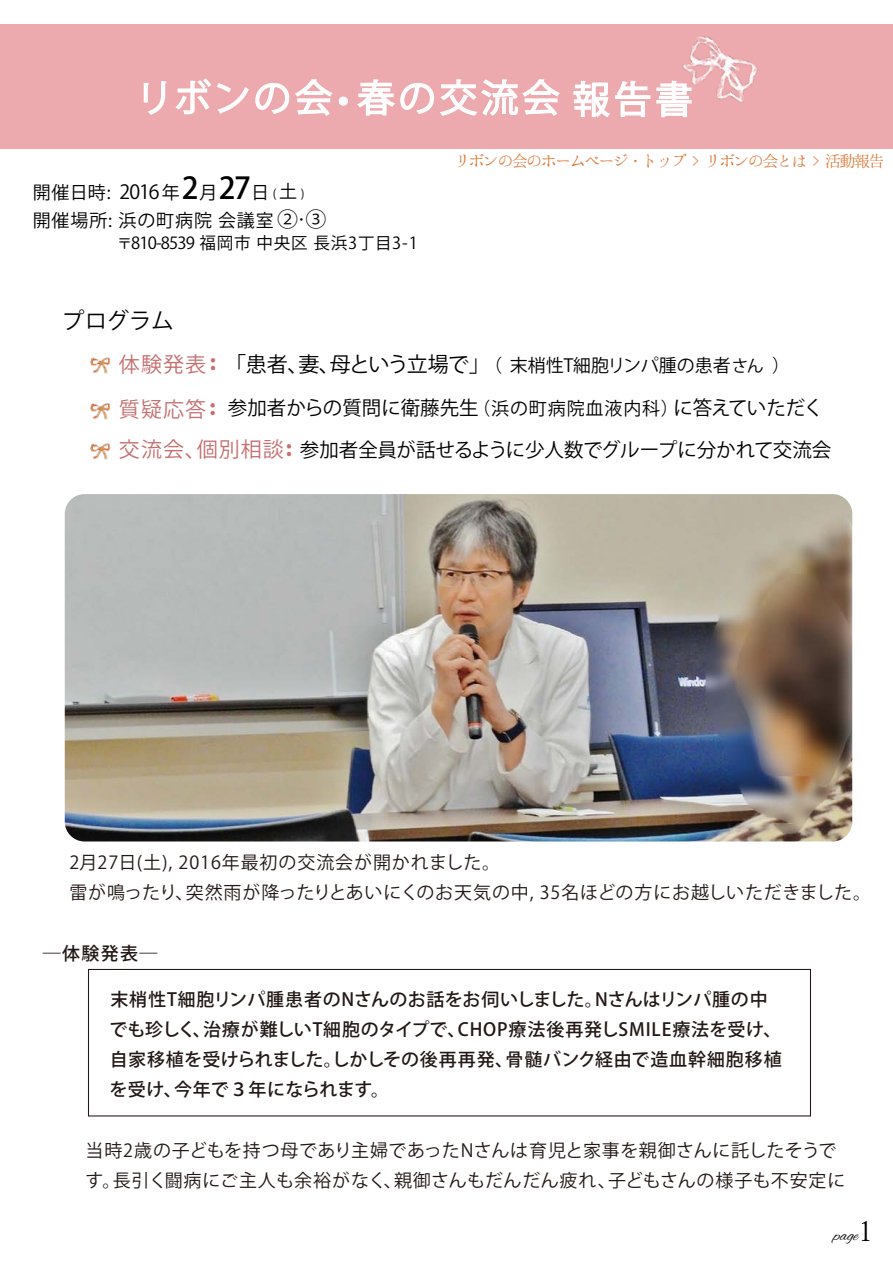
<style>
.page{position:relative;width:893px;height:1263px;background:#fff}
.page>*{position:absolute;margin:0;border:0;box-sizing:border-box;transform-origin:0 0}
.t1{font:37.5px "Koz Go Pr 6 N";letter-spacing:.1em;color:#fff}
.t2{font:300 27.75px "Koz Min Pr 6 N";color:#000}
.t3{font:22.5px "Koz Go Pro";letter-spacing:-.01em;color:#000}
.t4{font:21px/45px "Koz Go Pro";color:#000}
.t5{font:19.5px/41.7px "Koz Go Pro";letter-spacing:-.01em;color:#000}
.t6{font:19.5px "Koz Go Pro";letter-spacing:-.04em;color:#000}
.t7{font:18px/30px "Koz Go Pro";letter-spacing:.04em;color:#221815}
.t8{font:500 18px/30px "Koz Go Pro";letter-spacing:.03em;color:#221815}
.t9{font:18px/27.6px "Koz Go Pro";letter-spacing:.05em;color:#000}
.t10{font:18px "Koz Go Pro";letter-spacing:.005em;color:#000}
.t11{font:17.55px "Alex Brush";color:#000}
.t12{font:16.65px "Koz Go Pro";letter-spacing:.04em;color:#000}
.t13{font:16.05px "Hannari Mincho";letter-spacing:-.1em;color:#dc7736}
.t14{font:12px "Koz Go Pro";color:#000}
.s1{font-size:18px}
.s2{font-weight:500;font-size:30px}
.s3{font-size:21px}
.s4{font-size:15px}
.s5{color:#c66f6f}
.s6{font-weight:800;color:#c66f6f}
.s7{font-size:16.5px}
.s8{font-size:21px;color:#c66f6f}
.s9{font-weight:800;font-size:21px;color:#c66f6f}
</style>
<div class="page">
<div style="left:0;top:24px;width:893px;height:124px;background:#edaaae"></div>
<svg style="left:357px;top:79px;width:203px;height:37px"></svg>
<div style="left:339px;top:97px;width:9px;height:9px;border:2px solid #fff;border-radius:50%"></div>
<svg style="left:143px;top:81px;width:24px;height:34px"></svg>
<svg style="left:175px;top:78px;width:158px;height:38px"></svg>
<svg style="left:573px;top:80px;width:53px;height:37px"></svg>
<img style="left:90px;top:357px;width:20px;height:17px">
<img style="left:90px;top:403px;width:20px;height:17px">
<img style="left:90px;top:443px;width:20px;height:17px">
<img style="left:626px;top:36px;width:189px;height:113px">
<div style="left:88px;top:969px;width:723px;height:147px;border:1px solid #221815"></div>
<img style="left:65px;top:494px;width:787px;height:347px">
<h1 class="t1" style="left:136px;top:77px;width:558px">リボンの会・春の交流会報告書</h1>
<p class="t13" style="left:454px;top:153px;width:432px">リボンの会のホームページ・トップ &gt; リボンの会とは &gt; 活動報告</p>
<p class="t5" style="left:120px;top:172px;width:179px">2016<span class="s1">年</span><span class="s2">2</span><span class="s1">月</span><span class="s2">27</span><span class="s1">日 土</span></p>
<p class="t9" style="left:33px;top:179px;width:295px">開催日時:<br>開催場所: 浜の町病院 会議室 <span class="s3">②</span><sup>・</sup><span class="s3">③</span></p>
<p class="t14" style="left:273px;top:185px;width:5px">(</p>
<p class="t14" style="left:301px;top:185px;width:5px">)</p>
<p class="t12" style="left:117px;top:232px;width:302px"><span class="s4">〒</span>810-8539 福岡市 中央区 長浜3丁目3-1</p>
<p class="t3" style="left:62px;top:307px;width:113px">プログラム</p>
<p class="t4" style="left:119px;top:342px;width:372px"><span class="s5">体験発表</span> <span class="s6">:</span> 「患者、妻、母という立場で」<span class="s5">質疑応答</span><span class="s6">:</span></p>
<p class="t10" style="left:484px;top:354px;width:281px">（末梢性T細胞リンパ腫の患者<span class="s7">さん</span></p>
<p class="t10" style="left:772px;top:354px;width:19px">）</p>
<p class="t6" style="left:673px;top:396px;width:151px">に答えていただく</p>
<p class="t5" style="left:119px;top:388px;width:714px;text-indent:109px">参加者からの質問に衛藤先生<span class="s1">（浜の町病院血液内科）<br></span><span class="s8">交流会、個別相談</span><span class="s9">:</span> 参加者全員が話せるように少人数でグループに分かれて交流会</p>
<p class="t7" style="left:69px;top:848px;width:803px">2月27日(土), 2016年最初の交流会が開かれました。<br>雷が鳴ったり、突然雨が降ったりとあいにくのお天気の中, 35名ほどの方にお越しいただきました。</p>
<p class="t8" style="left:43px;top:940px;width:116px">―体験発表―</p>
<p class="t8" style="left:109px;top:986px;width:674px">末梢性T細胞リンパ腫患者のNさんのお話をお伺いしました。Nさんはリンパ腫の中でも珍しく、治療が難しいT細胞のタイプで、CHOP療法後再発しSMILE療法を受け、自家移植を受けられました。しかしその後再再発、骨髄バンク経由で造血幹細胞移植を受け、今年で３年になられます。</p>
<p class="t7" style="left:86px;top:1136px;width:761px">当時2歳の子どもを持つ母であり主婦であったNさんは育児と家事を親御さんに託したそうです。長引く闘病にご主人も余裕がなく、親御さんもだんだん疲れ、子どもさんの様子も不安定に</p>
<h2 class="t2" style="left:857px;top:1215px;width:18px">1</h2>
<p class="t11" style="left:834px;top:1226px;width:26px">page</p>
</div>
